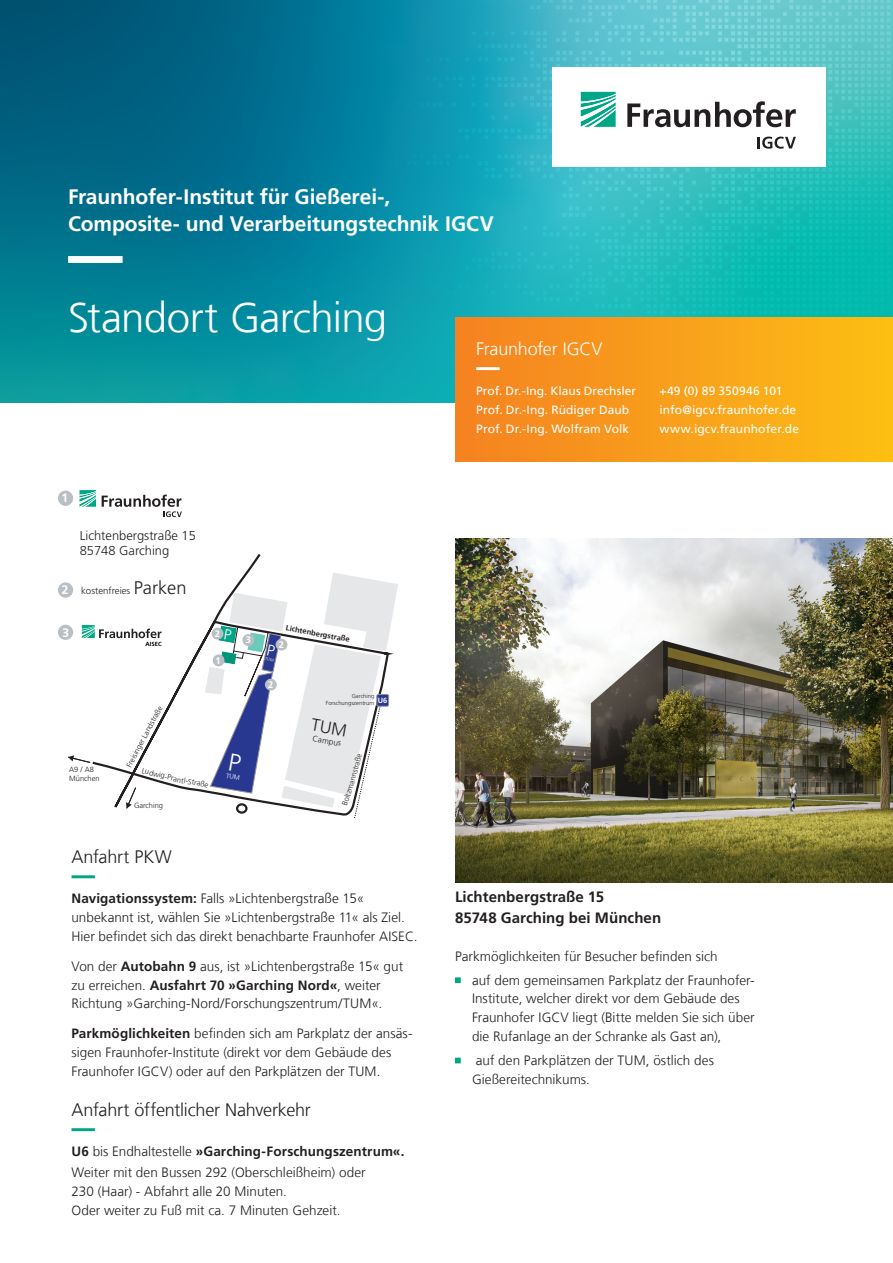
<style>
.page{position:relative;width:893px;height:1263px;background:#fff}
.page>*{position:absolute;margin:0;border:0;box-sizing:border-box;transform-origin:0 0}
.Ueberschrift_28_33_6{font:300 42px "Frutiger LT Com";letter-spacing:-.02em;color:#fff}
.Sub_Ueberschrift_14{font:700 21px/27.3px "Frutiger LT Com";letter-spacing:-.005em;color:#fff}
.Infokasten_gross_Ueb{font:300 18px "Frutiger LT Com";letter-spacing:-.01em;color:#231f20}
.Infokasten_gross_Ueb-2{font:300 18px "Frutiger LT Com";letter-spacing:-.015em;color:#fff}
.Zwischenueberschrift{font:700 15px "Frutiger LT Com";letter-spacing:.005em;color:#231f20}
.Fliesstext_9_12_5_sc{font:300 13.5px/18.8px "Frutiger LT Com";letter-spacing:.005em;color:#231f20}
.Aufzaehlung_9_12_5_s{font:300 13.5px/18.8px "Frutiger LT Com";letter-spacing:.005em;color:#231f20}
.Fliesstext_9_12_5_sc-2{font:700 13.5px "Frutiger LT Com";letter-spacing:.01em;color:#231f20}
.Zwischenueberschrift-2{font:300 13.5px "Frutiger LT Com";letter-spacing:.005em;color:#231f20}
.t1{font:300 12.9px/15.5px "Frutiger LT Com";color:#231f20}
.Infokasten_klein_Fli{font:12px "Frutiger LT Com";letter-spacing:.005em;color:#fff}
.t2{font:300 9.75px "Frutiger LT Com";color:#231f20}
.t3{font:300 8.25px "Frutiger LT Com";color:#231f20}
.t4{font:300 7.65px "Frutiger LT Com";color:#231f20}
.t5{font:700 7.65px "Frutiger LT Com";color:#231f20}
.t6{font:300 7.5px/9px "Frutiger LT Com";color:#231f20}
.t7{font:700 7.5px "Frutiger LT Com";color:#fff}
.t8{font:700 6px "Frutiger LT Com";color:#000001}
.t9{font:300 5.85px/7.1px "Frutiger LT Com";color:#231f20;text-align:right}
.s1{font-size:18.3px}
.s2{font-weight:700}
.s3{font-weight:300}
</style>
<div class="page">
<svg style="left:0;top:0;width:893px;height:402px;background:#1495a6"></svg>
<svg style="left:92px;top:554px;width:169px;height:255px"></svg>
<svg style="left:68px;top:755px;width:23px;height:8px"></svg>
<svg style="left:80px;top:490px;width:16px;height:17px"></svg>
<svg style="left:102px;top:495px;width:80px;height:22px"></svg>
<div style="left:58px;top:491px;width:15px;height:15px;background:#babfc3;border-radius:50%"></div>
<div style="left:58px;top:582px;width:15px;height:16px;background:#babfc3;border-radius:50%"></div>
<div style="left:71px;top:616px;width:101px;height:37px;background:#fff"></div>
<svg style="left:82px;top:625px;width:80px;height:13px"></svg>
<div style="left:58px;top:625px;width:15px;height:15px;background:#babfc3;border-radius:50%"></div>
<svg style="left:68px;top:256px;width:757px;height:7px;background:#20a8b3"></svg>
<div style="left:552px;top:68px;width:273px;height:99px;background:#fff"></div>
<svg style="left:581px;top:92px;width:35px;height:35px"></svg>
<svg style="left:627px;top:101px;width:169px;height:26px"></svg>
<svg style="left:758px;top:137px;width:38px;height:12px"></svg>
<div style="left:455px;top:318px;width:438px;height:144px;background:linear-gradient(to right,#f48122,#fdbf14)"></div>
<svg style="left:476px;top:367px;width:166px;height:3px"></svg>
<img style="left:455px;top:539px;width:438px;height:343px">
<svg style="left:71px;top:875px;width:24px;height:3px"></svg>
<svg style="left:71px;top:1128px;width:24px;height:3px"></svg>
<svg style="left:455px;top:977px;width:6px;height:6px"></svg>
<svg style="left:455px;top:1058px;width:6px;height:5px"></svg>
<svg style="left:205px;top:573px;width:193px;height:243px"></svg>
<p class="Sub_Ueberschrift_14" style="left:68px;top:183px;width:427px">Fraunhofer-Institut für Gießerei-,<br>Composite- und Verarbeitungstechnik IGCV</p>
<p class="Ueberschrift_28_33_6" style="left:68px;top:293px;width:321px">Standort Garching</p>
<p class="Infokasten_gross_Ueb-2" style="left:476px;top:338px;width:128px">Fraunhofer IGCV</p>
<p class="Infokasten_klein_Fli" style="left:476px;top:384px;width:161px">Prof. Dr.-Ing. Klaus Drechsler</p>
<p class="Infokasten_klein_Fli" style="left:476px;top:403px;width:154px">Prof. Dr.-Ing. Rüdiger Daub</p>
<p class="Infokasten_klein_Fli" style="left:476px;top:421px;width:154px">Prof. Dr.-Ing. Wolfram Volk</p>
<p class="Infokasten_klein_Fli" style="left:660px;top:384px;width:124px">+49 (0) 89 350946 101</p>
<p class="Infokasten_klein_Fli" style="left:660px;top:403px;width:138px">info@igcv.fraunhofer.de</p>
<p class="Infokasten_klein_Fli" style="left:660px;top:421px;width:141px">www.igcv.fraunhofer.de</p>
<p class="t1" style="left:80px;top:527px;width:118px">Lichtenbergstraße 15<br>85748 Garching</p>
<p class="t2" style="left:81px;top:585px;width:107px">kostenfreies <span class="s1">Parken</span></p>
<p class="t6" style="left:69px;top:765px;width:32px">A9 / A8<br>München</p>
<p class="t8" style="left:146px;top:640px;width:18px">AISEC</p>
<p class="t4" style="left:124px;top:764px;width:70px;rotate:-62deg">Freisinger Landstraße</p>
<p class="t4" style="left:143px;top:766px;width:42px;rotate:14deg">Ludwig-Pran</p>
<p class="t4" style="left:182px;top:776px;width:29px;rotate:10deg">tl-Straße</p>
<p class="t6" style="left:134px;top:801px;width:31px">Garching</p>
<p class="t5" style="left:287px;top:623px;width:66px;rotate:10deg">Lichtenbergstraße</p>
<p class="t9" style="left:326px;top:692px;width:50px">Garching<br>Forschungszentrum</p>
<p class="t7" style="left:378px;top:696px;width:11px">U6</p>
<p class="t3" style="left:313px;top:733px;width:31px;rotate:10deg">Campus</p>
<p class="Infokasten_gross_Ueb" style="left:71px;top:846px;width:102px">Anfahrt PKW</p>
<p class="Fliesstext_9_12_5_sc" style="left:71px;top:889px;width:348px"><span class="s2">Navigationssystem:</span> Falls »Lichtenbergstraße 15« unbekannt ist, wählen Sie »Lichtenbergstraße 11« als Ziel.<br>Hier befindet sich das direkt benachbarte Fraunhofer AISEC.</p>
<p class="Fliesstext_9_12_5_sc" style="left:71px;top:957px;width:333px">Von der <span class="s2">Autobahn 9</span> aus, ist »Lichtenbergstraße 15« gut zu erreichen. <span class="s2">Ausfahrt 70 »Garching Nord«</span>, weiter<br>Richtung »Garching-Nord/Forschungszentrum/TUM«.</p>
<p class="Fliesstext_9_12_5_sc" style="left:71px;top:1024px;width:342px"><span class="s2">Parkmöglichkeiten</span> befinden sich am Parkplatz der ansäs&shy;sigen Fraunhofer-Institute (direkt vor dem Gebäude des<br>Fraunhofer IGCV) oder auf den Parkplätzen der TUM.</p>
<p class="Infokasten_gross_Ueb" style="left:71px;top:1099px;width:241px">Anfahrt öffentlicher Nahverkehr</p>
<p class="Fliesstext_9_12_5_sc-2" style="left:71px;top:1143px;width:334px">U6 <span class="s3">bis Endhaltestelle</span> »Garching-Forschungszentrum«.</p>
<p class="Fliesstext_9_12_5_sc" style="left:71px;top:1163px;width:296px">Weiter mit den Bussen 292 (Oberschleißheim) oder</p>
<p class="Fliesstext_9_12_5_sc" style="left:71px;top:1182px;width:217px">230 (Haar) - Abfahrt alle 20 Minuten.</p>
<p class="Fliesstext_9_12_5_sc" style="left:71px;top:1201px;width:271px">Oder weiter zu Fuß mit ca. 7 Minuten Gehzeit.</p>
<p class="Zwischenueberschrift" style="left:455px;top:888px;width:151px">Lichtenbergstraße 15</p>
<p class="Zwischenueberschrift" style="left:455px;top:909px;width:208px">85748 Garching bei München</p>
<p class="Zwischenueberschrift-2" style="left:455px;top:948px;width:264px">Parkmöglichkeiten für Besucher befinden sich</p>
<p class="Aufzaehlung_9_12_5_s" style="left:472px;top:971px;width:284px">auf dem gemeinsamen Parkplatz der Fraunhofer-Institute, welcher direkt vor dem Gebäude des Fraunhofer IGCV liegt (Bitte melden Sie sich über die Rufanlage an der Schranke als Gast an),</p>
<p class="Aufzaehlung_9_12_5_s" style="left:472px;top:1051px;width:243px">auf den Parkplätzen der TUM, östlich des<br>Gießereitechnikums.</p>
</div>
